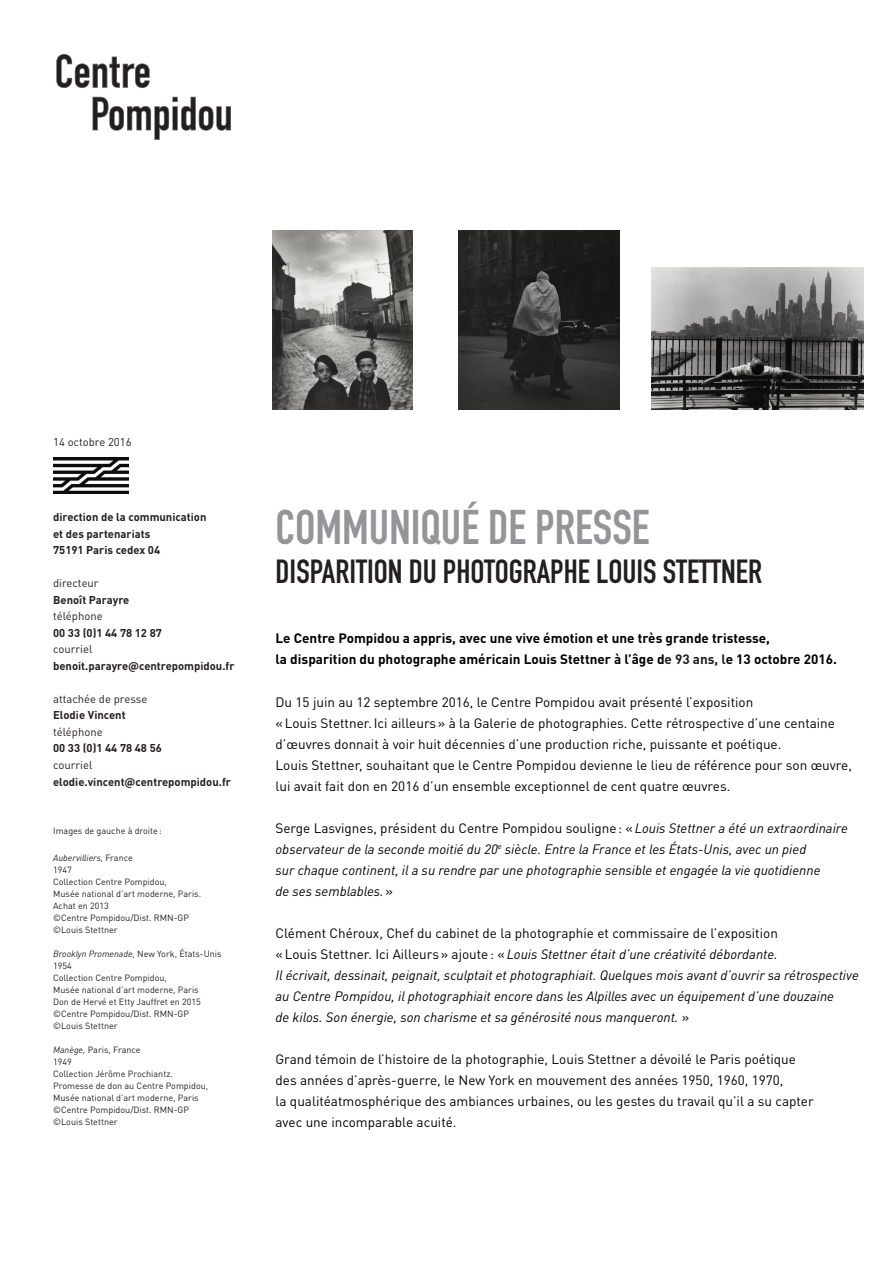
<style>
.page{position:relative;width:893px;height:1263px;background:#fff}
.page>*{position:absolute;margin:0;border:0;box-sizing:border-box;transform-origin:0 0}
.t1{font:48px "DIN Engschrift Std";color:#939598}
.t2{font:33px "DIN Engschrift Std";color:#231f20}
.texte_courant{font:13.5px/21px "DINOT";color:#000}
.lieu{font:italic 13.5px/21px "DINOT";color:#000}
.lieu-2{font:700 13.5px "DINOT";color:#000}
.lieu-3{font:13.5px "DINOT";color:#000}
.t3{font:700 11.25px/16.5px "DINOT";color:#231f20}
.t4{font:11.25px "DINOT";color:#231f20}
.légendes_photos_disp{font:9px "DINOT";color:#231f20}
.légende{font:9px "DINOT";color:#231f20}
.légendes_photos_disp-2{font:italic 9px "DINOT";color:#231f20}
.texte_courant-2{font:9px "DINOT";color:#231f20}
.légende-2{font:italic 9px "DINOT";color:#231f20}
.s1{font-weight:400}
.s2{font-style:normal}
.s3{font-style:italic}
.s4{color:#231f20}
</style>
<div class="page">
<svg style="left:56px;top:54px;width:94px;height:34px"></svg>
<svg style="left:93px;top:97px;width:138px;height:43px"></svg>
<img style="left:53px;top:457px;width:76px;height:36px">
<img style="left:272px;top:230px;width:140px;height:180px">
<img style="left:651px;top:267px;width:212px;height:143px">
<img style="left:458px;top:230px;width:162px;height:180px">
<p class="t4" style="left:53px;top:434px;width:80px">14 octobre 2016</p>
<p class="t3" style="left:53px;top:509px;width:155px">direction de la communication</p>
<p class="t3" style="left:53px;top:525px;width:108px">et des partenariats<br>75191 Paris cedex 04</p>
<p class="t3" style="left:53px;top:575px;width:183px"><span class="s1">directeur<br></span>Benoît Parayre<br><span class="s1">téléphone<br></span>00 33 (0)1 44 78 12 87<br><span class="s1">courriel </span>benoit.parayre@centrepompidou.fr</p>
<p class="t4" style="left:53px;top:692px;width:96px">attachée de presse</p>
<p class="t3" style="left:53px;top:707px;width:179px">Elodie Vincent<br><span class="s1">téléphone<br></span>00 33 (0)1 44 78 48 56<br><span class="s1">courriel </span>elodie.vincent@centrepompidou.fr</p>
<p class="légendes_photos_disp" style="left:53px;top:825px;width:110px">Images de gauche à droite:</p>
<p class="légende-2" style="left:53px;top:852px;width:81px">Aubervilliers, <span class="s2">France</span></p>
<p class="légende" style="left:53px;top:864px;width:20px">1947</p>
<p class="légendes_photos_disp" style="left:53px;top:876px;width:115px">Collection Centre Pompidou,</p>
<p class="légendes_photos_disp" style="left:53px;top:888px;width:150px">Musée national d’art moderne, Paris.</p>
<p class="légendes_photos_disp" style="left:53px;top:900px;width:57px">Achat en 2013</p>
<p class="légende" style="left:53px;top:912px;width:137px">©Centre Pompidou/Dist. RMN-GP</p>
<p class="légende" style="left:53px;top:924px;width:66px">©Louis Stettner</p>
<p class="légendes_photos_disp-2" style="left:53px;top:948px;width:170px">Brooklyn Promenade, <span class="s2">New York, États-Unis</span></p>
<p class="légendes_photos_disp" style="left:53px;top:960px;width:20px">1954</p>
<p class="légendes_photos_disp" style="left:53px;top:972px;width:115px">Collection Centre Pompidou,</p>
<p class="légendes_photos_disp" style="left:53px;top:984px;width:147px">Musée national d’art moderne, Paris</p>
<p class="texte_courant-2" style="left:53px;top:996px;width:149px">Don de Hervé et Etty Jauffret en 2015</p>
<p class="légende" style="left:53px;top:1008px;width:137px">©Centre Pompidou/Dist. RMN-GP</p>
<p class="légende" style="left:53px;top:1020px;width:66px">©Louis Stettner</p>
<p class="légendes_photos_disp" style="left:53px;top:1044px;width:89px"><span class="s3">Manège,</span> Paris, France</p>
<p class="légendes_photos_disp" style="left:53px;top:1056px;width:20px">1949</p>
<p class="légendes_photos_disp" style="left:53px;top:1068px;width:121px">Collection Jérôme Prochiantz.</p>
<p class="légendes_photos_disp" style="left:53px;top:1080px;width:157px">Promesse de don au Centre Pompidou,</p>
<p class="légendes_photos_disp" style="left:53px;top:1092px;width:147px">Musée national d’art moderne, Paris</p>
<p class="légende" style="left:53px;top:1104px;width:137px">©Centre Pompidou/Dist. RMN-GP</p>
<p class="légende" style="left:53px;top:1116px;width:66px">©Louis Stettner</p>
<p class="t1" style="left:276px;top:499px;width:376px">COMMUNIQUÉ DE PRESSE</p>
<p class="t2" style="left:276px;top:552px;width:488px">DISPARITION DU PHOTOGRAPHE LOUIS STETTNER</p>
<p class="lieu-2" style="left:276px;top:630px;width:496px">Le Centre Pompidou a appris, avec une vive émotion et une très grande tristesse,</p>
<p class="lieu-2" style="left:276px;top:651px;width:563px">la disparition du photographe américain Louis Stettner à l’âge d<span class="s4">e 93 ans, l</span>e 13 octobre 2016.</p>
<p class="texte_courant" style="left:276px;top:691px;width:479px">Du 15 juin au 12 septembre 2016, le Centre Pompidou avait présenté l’exposition</p>
<p class="texte_courant" style="left:276px;top:712px;width:561px">«Louis Stettner.Ici ailleurs» à la Galerie de photographies. Cette rétrospective d’une centaine d’œuvres donnait à voir huit décennies d’une production riche, puissante et poétique.</p>
<p class="texte_courant" style="left:276px;top:754px;width:578px">Louis Stettner, souhaitant que le Centre Pompidou devienne le lieu de référence pour son œuvre, lui avait fait don en 2016 d’un ensemble exceptionnel de cent quatre œuvres.</p>
<p class="lieu" style="left:276px;top:817px;width:574px"><span class="s2">Serge Lasvignes, président du Centre Pompidou souligne: «</span>Louis Stettner a été un extraordinaire observateur de la seconde moitié du 20<sup>e</sup> siècle. Entre la France et les États-Unis, avec un pied</p>
<p class="lieu" style="left:276px;top:859px;width:546px">sur chaque continent, il a su rendre par une photographie sensible et engagée la vie quotidienne</p>
<p class="lieu" style="left:276px;top:880px;width:119px">de ses semblables.<span class="s2">»</span></p>
<p class="lieu-3" style="left:276px;top:924px;width:504px">Clément Chéroux, Chef du cabinet de la photographie et commissaire de l’exposition</p>
<p class="lieu" style="left:276px;top:943px;width:504px"><span class="s2">«Louis Stettner. Ici Ailleurs» ajoute: «</span>Louis Stettner était d’une créativité débordante.</p>
<p class="lieu" style="left:276px;top:964px;width:585px">Il écrivait, dessinait, peignait, sculptait et photographiait. Quelques mois avant d’ouvrir sa rétrospective</p>
<p class="lieu" style="left:276px;top:985px;width:560px">au Centre Pompidou, il photographiait encore dans les Alpilles avec un équipement d’une douzaine</p>
<p class="lieu" style="left:276px;top:1006px;width:415px">de kilos. Son énergie, son charisme et sa générosité nous manqueront. <span class="s2">»</span></p>
<p class="texte_courant" style="left:276px;top:1048px;width:522px">Grand témoin de l’histoire de la photographie, Louis Stettner a dévoilé le Paris poétique</p>
<p class="texte_courant" style="left:276px;top:1069px;width:509px">des années d’après-guerre, le New York en mouvement des années 1950, 1960, 1970,</p>
<p class="texte_courant" style="left:276px;top:1090px;width:540px">la qualitéatmosphérique des ambiances urbaines, ou les gestes du travail qu’il a su capter</p>
<p class="texte_courant" style="left:276px;top:1111px;width:182px">avec une incomparable acuité.</p>
</div>
